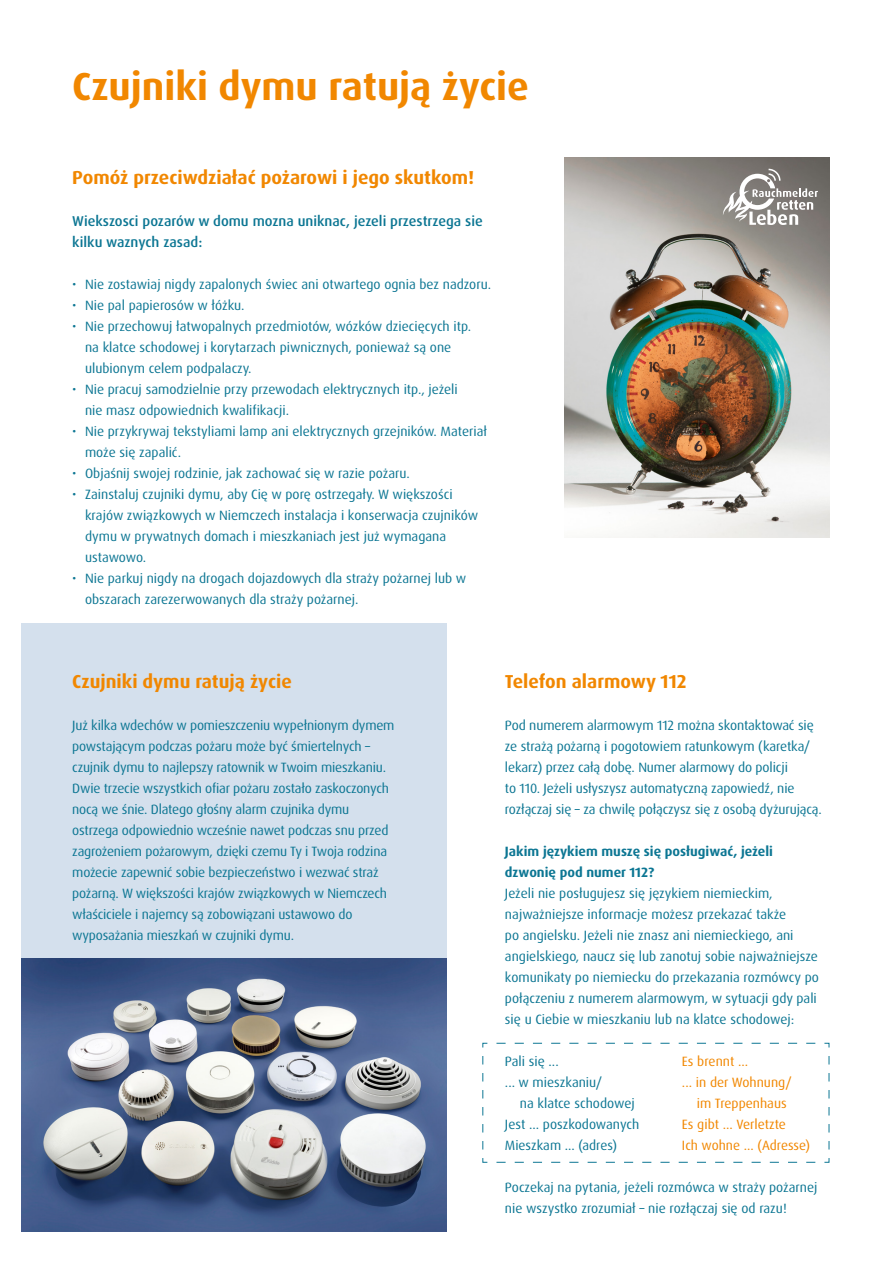
<style>
.page{position:relative;width:893px;height:1263px;background:#fff}
.page>*{position:absolute;margin:0;border:0;box-sizing:border-box;transform-origin:0 0}
.t1{font:700 39px "Dax Pro";color:#f18700}
.t2{font:700 18.75px "Dax Pro";color:#f18700}
.t3{font:500 14.25px/21px "Dax Pro";color:#0c7693}
.t4{font:13.5px/21px "Dax Pro";color:#0c7693}
.t5{font:13.5px "Dax Pro";color:#f18700}
.t6{font:700 13.5px/21px "Dax Pro";color:#0c7693}
</style>
<div class="page">
<svg style="left:482px;top:1043px;width:348px;height:120px"></svg>
<div style="left:21px;top:623px;width:425px;height:335px;background:#d4e0ed"></div>
<img style="left:21px;top:958px;width:425px;height:273px">
<img style="left:564px;top:157px;width:265px;height:380px">
<svg style="left:723px;top:169px;width:95px;height:56px"></svg>
<h1 class="t1" style="left:72px;top:61px;width:458px">Czujniki dymu ratują życie</h1>
<h2 class="t2" style="left:72px;top:165px;width:403px">Pomóż przeciwdziałać pożarowi i jego skutkom!</h2>
<p class="t3" style="left:72px;top:210px;width:412px">Wiekszosci pozarów w domu mozna uniknac, jezeli przestrzega sie kilku waznych zasad:</p>
<p class="t4" style="left:72px;top:274px;width:420px">• Nie zostawiaj nigdy zapalonych świec ani otwartego ognia bez nadzoru.</p>
<p class="t4" style="left:72px;top:295px;width:174px">• Nie pal papierosów w łóżku.</p>
<p class="t4" style="left:85px;top:316px;width:388px;text-indent:-13px">• Nie przechowuj łatwopalnych przedmiotów, wózków dziecięcych itp. na klatce schodowej i korytarzach piwnicznych, ponieważ są one ulubionym celem podpalaczy.</p>
<p class="t4" style="left:85px;top:379px;width:374px;text-indent:-13px">• Nie pracuj samodzielnie przy przewodach elektrycznych itp., jeżeli nie masz odpowiednich kwalifikacji.</p>
<p class="t4" style="left:85px;top:421px;width:404px;text-indent:-13px">• Nie przykrywaj tekstyliami lamp ani elektrycznych grzejników. Materiał może się zapalić.</p>
<p class="t4" style="left:72px;top:463px;width:339px">• Objaśnij swojej rodzinie, jak zachować się w razie pożaru.</p>
<p class="t4" style="left:85px;top:484px;width:395px;text-indent:-13px">• Zainstaluj czujniki dymu, aby Cię w porę ostrzegały. W większości krajów związkowych w Niemczech instalacja i konserwacja czujników dymu w prywatnych domach i mieszkaniach jest już wymagana ustawowo.</p>
<p class="t4" style="left:85px;top:568px;width:383px;text-indent:-13px">• Nie parkuj nigdy na drogach dojazdowych dla straży pożarnej lub w obszarach zarezerwowanych dla straży pożarnej.</p>
<h2 class="t2" style="left:72px;top:669px;width:221px">Czujniki dymu ratują życie</h2>
<p class="t4" style="left:72px;top:715px;width:324px">Już kilka wdechów w pomieszczeniu wypełnionym dymem powstającym podczas pożaru może być śmiertelnych – czujnik dymu to najlepszy ratownik w Twoim mieszkaniu.<br>Dwie trzecie wszystkich ofiar pożaru zostało zaskoczonych nocą we śnie. Dlatego głośny alarm czujnika dymu ostrzega odpowiednio wcześnie nawet podczas snu przed zagrożeniem pożarowym, dzięki czemu Ty i Twoja rodzina możecie zapewnić sobie bezpieczeństwo i wezwać straż pożarną. W większości krajów związkowych w Niemczech właściciele i najemcy są zobowiązani ustawowo do wyposażania mieszkań w czujniki dymu.</p>
<h2 class="t2" style="left:505px;top:669px;width:183px">Telefon alarmowy 112</h2>
<p class="t4" style="left:505px;top:715px;width:318px">Pod numerem alarmowym 112 można skontaktować się ze strażą pożarną i pogotowiem ratunkowym (karetka/ lekarz) przez całą dobę. Numer alarmowy do policji<br>to 110. Jeżeli usłyszysz automatyczną zapowiedź, nie rozłączaj się – za chwilę połączysz się z osobą dyżurującą.</p>
<p class="t6" style="left:505px;top:841px;width:269px">Jakim językiem muszę się posługiwać, jeżeli dzwonię pod numer 112?</p>
<p class="t4" style="left:505px;top:883px;width:315px">Jeżeli nie posługujesz się językiem niemieckim, najważniejsze informacje możesz przekazać także<br>po angielsku. Jeżeli nie znasz ani niemieckiego, ani angielskiego, naucz się lub zanotuj sobie najważniejsze komunikaty po niemiecku do przekazania rozmówcy po połączeniu z numerem alarmowym, w sytuacji gdy pali się u Ciebie w mieszkaniu lub na klatce schodowej:</p>
<p class="t4" style="left:505px;top:1051px;width:55px">Pali się ...</p>
<p class="t5" style="left:682px;top:1052px;width:68px">Es brennt ...</p>
<p class="t4" style="left:505px;top:1072px;width:99px">... w mieszkaniu/</p>
<p class="t5" style="left:682px;top:1073px;width:111px">... in der Wohnung/</p>
<p class="t4" style="left:520px;top:1093px;width:116px">na klatce schodowej</p>
<p class="t5" style="left:697px;top:1094px;width:91px">im Treppenhaus</p>
<p class="t4" style="left:505px;top:1114px;width:136px">Jest ... poszkodowanych</p>
<p class="t5" style="left:682px;top:1115px;width:106px">Es gibt ... Verletzte</p>
<p class="t4" style="left:505px;top:1135px;width:114px">Mieszkam ... (adres)</p>
<p class="t5" style="left:682px;top:1136px;width:130px">Ich wohne ... (Adresse)</p>
<p class="t4" style="left:505px;top:1177px;width:314px">Poczekaj na pytania, jeżeli rozmówca w straży pożarnej nie wszystko zrozumiał – nie rozłączaj się od razu!</p>
</div>
